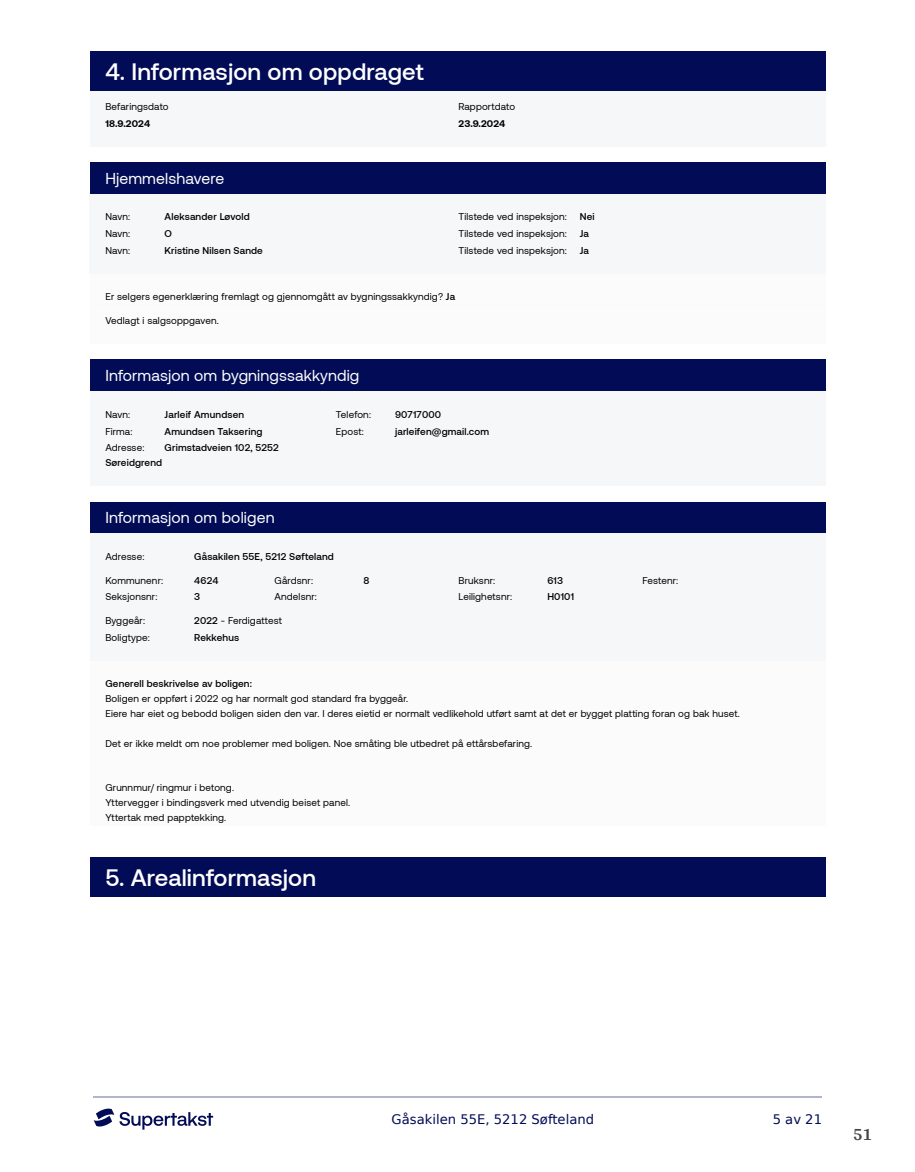
<style>
.page{position:relative;width:915px;height:1172px;background:#fff}
.page>*{position:absolute;margin:0;border:0;box-sizing:border-box;transform-origin:0 0}
.t1{font:500 23.7px "Aeonik";letter-spacing:.005em;color:#fff}
.t2{font:700 18px "Arya";color:#414749}
.t3{font:15.75px "Aeonik";letter-spacing:.01em;color:#fff}
.t4{font:13.2px "DejaVu Sans";color:#020c56}
.t5{font:9.9px/14.9px "Aeonik";letter-spacing:.015em;color:#000}
.t6{font:500 9.9px "Aeonik";letter-spacing:.015em;color:#000}
.t7{font:700 9.9px "Aeonik";letter-spacing:.015em;color:#000}
.s1{font-weight:500}
</style>
<div class="page">
<hr style="left:93px;top:1097px;width:728px;height:1px;background:#b2b5cb">
<svg style="left:94px;top:1108px;width:119px;height:21px"></svg>
<div style="left:89px;top:52px;width:736px;height:39px;background:#020c56"></div>
<div style="left:89px;top:91px;width:736px;height:55px;background:#f5f7f8"></div>
<div style="left:89px;top:162px;width:736px;height:32px;background:#020c56"></div>
<div style="left:89px;top:194px;width:369px;height:31px;background:#f5f7f8"></div>
<div style="left:458px;top:194px;width:367px;height:31px;background:#f5f7f8"></div>
<div style="left:89px;top:225px;width:369px;height:17px;background:#f5f7f8"></div>
<div style="left:458px;top:225px;width:367px;height:17px;background:#f5f7f8"></div>
<div style="left:89px;top:242px;width:369px;height:32px;background:#f5f7f8"></div>
<div style="left:458px;top:242px;width:367px;height:32px;background:#f5f7f8"></div>
<div style="left:89px;top:274px;width:736px;height:31px;background:#f5f7f8"></div>
<div style="left:89px;top:305px;width:736px;height:39px;background:#f5f7f8"></div>
<div style="left:89px;top:360px;width:736px;height:31px;background:#020c56"></div>
<div style="left:89px;top:502px;width:736px;height:31px;background:#020c56"></div>
<div style="left:89px;top:533px;width:736px;height:128px;background:#f5f7f8"></div>
<div style="left:89px;top:661px;width:736px;height:164px;background:#f5f7f8"></div>
<div style="left:89px;top:857px;width:736px;height:39px;background:#020c56"></div>
<div style="left:89px;top:391px;width:491px;height:95px;background:#f5f7f8"></div>
<div style="left:580px;top:391px;width:245px;height:95px;background:#f5f7f8"></div>
<h1 class="t1" style="left:105px;top:59px;width:320px">4. Informasjon om oppdraget</h1>
<p class="t5" style="left:105px;top:99px;width:65px">Befaringsdato</p>
<p class="t5" style="left:458px;top:99px;width:58px">Rapportdato</p>
<p class="t7" style="left:105px;top:117px;width:46px">18.9.2024</p>
<p class="t7" style="left:458px;top:117px;width:48px">23.9.2024</p>
<h3 class="t3" style="left:105px;top:170px;width:120px">Hjemmelshavere</h3>
<p class="t5" style="left:105px;top:210px;width:26px">Navn:</p>
<p class="t6" style="left:164px;top:211px;width:86px">Aleksander Løvold</p>
<p class="t5" style="left:458px;top:210px;width:110px">Tilstede ved inspeksjon:</p>
<p class="t6" style="left:579px;top:211px;width:16px">Nei</p>
<p class="t5" style="left:105px;top:226px;width:26px">Navn:</p>
<p class="t6" style="left:164px;top:228px;width:9px">O</p>
<p class="t5" style="left:458px;top:226px;width:110px">Tilstede ved inspeksjon:</p>
<p class="t6" style="left:579px;top:228px;width:11px">Ja</p>
<p class="t5" style="left:105px;top:243px;width:26px">Navn:</p>
<p class="t6" style="left:164px;top:245px;width:100px">Kristine Nilsen Sande</p>
<p class="t5" style="left:458px;top:243px;width:110px">Tilstede ved inspeksjon:</p>
<p class="t6" style="left:579px;top:245px;width:11px">Ja</p>
<p class="t5" style="left:105px;top:289px;width:351px">Er selgers egenerklæring fremlagt og gjennomgått av bygningssakkyndig? <span class="s1">Ja</span></p>
<p class="t5" style="left:105px;top:313px;width:115px">Vedlagt i salgsoppgaven.</p>
<h3 class="t3" style="left:105px;top:367px;width:255px">Informasjon om bygningssakkyndig</h3>
<p class="t5" style="left:105px;top:407px;width:26px">Navn:</p>
<p class="t6" style="left:164px;top:409px;width:81px">Jarleif Amundsen</p>
<p class="t5" style="left:336px;top:407px;width:37px">Telefon:</p>
<p class="t6" style="left:395px;top:409px;width:48px">90717000</p>
<p class="t5" style="left:105px;top:424px;width:29px">Firma:</p>
<p class="t6" style="left:164px;top:426px;width:99px">Amundsen Taksering</p>
<p class="t5" style="left:336px;top:424px;width:29px">Epost:</p>
<p class="t6" style="left:395px;top:426px;width:95px">jarleifen@gmail.com</p>
<p class="t5" style="left:105px;top:440px;width:41px">Adresse:</p>
<p class="t6" style="left:164px;top:442px;width:116px">Grimstadveien 102, 5252</p>
<p class="t6" style="left:105px;top:457px;width:58px">Søreidgrend</p>
<h3 class="t3" style="left:105px;top:509px;width:171px">Informasjon om boligen</h3>
<p class="t5" style="left:105px;top:549px;width:41px">Adresse:</p>
<p class="t6" style="left:194px;top:551px;width:141px">Gåsakilen 55E, 5212 Søfteland</p>
<p class="t5" style="left:105px;top:573px;width:59px">Kommunenr:</p>
<p class="t6" style="left:194px;top:575px;width:26px">4624</p>
<p class="t5" style="left:274px;top:573px;width:40px">Gårdsnr:</p>
<p class="t6" style="left:363px;top:575px;width:7px">8</p>
<p class="t5" style="left:458px;top:573px;width:38px">Bruksnr:</p>
<p class="t6" style="left:547px;top:575px;width:17px">613</p>
<p class="t5" style="left:642px;top:573px;width:37px">Festenr:</p>
<p class="t5" style="left:105px;top:590px;width:54px">Seksjonsnr:</p>
<p class="t6" style="left:194px;top:591px;width:7px">3</p>
<p class="t5" style="left:274px;top:590px;width:44px">Andelsnr:</p>
<p class="t5" style="left:458px;top:590px;width:55px">Leilighetsnr:</p>
<p class="t6" style="left:547px;top:591px;width:28px">H0101</p>
<p class="t5" style="left:105px;top:613px;width:41px">Byggeår:</p>
<p class="t5" style="left:194px;top:613px;width:89px"><span class="s1">2022</span> - Ferdigattest</p>
<p class="t5" style="left:105px;top:630px;width:46px">Boligtype:</p>
<p class="t6" style="left:194px;top:632px;width:46px">Rekkehus</p>
<p class="t6" style="left:105px;top:678px;width:148px">Generell beskrivelse av boligen:</p>
<p class="t5" style="left:105px;top:691px;width:636px">Boligen er oppført i 2022 og har normalt god standard fra byggeår.<br>Eiere har eiet og bebodd boligen siden den var. I deres eietid er normalt vedlikehold utført samt at det er bygget platting foran og bak huset.</p>
<p class="t5" style="left:105px;top:736px;width:428px">Det er ikke meldt om noe problemer med boligen. Noe småting ble utbedret på ettårsbefaring.</p>
<p class="t5" style="left:105px;top:780px;width:246px">Grunnmur/ ringmur i betong.<br>Yttervegger i bindingsverk med utvendig beiset panel.<br>Yttertak med papptekking.</p>
<h1 class="t1" style="left:105px;top:864px;width:212px">5. Arealinformasjon</h1>
<h3 class="t4" style="left:391px;top:1108px;width:204px">Gåsakilen 55E, 5212 Søfteland</h3>
<h3 class="t4" style="left:772px;top:1108px;width:51px">5 av 21</h3>
<h2 class="t2" style="left:852px;top:1123px;width:21px">51</h2>
</div>
